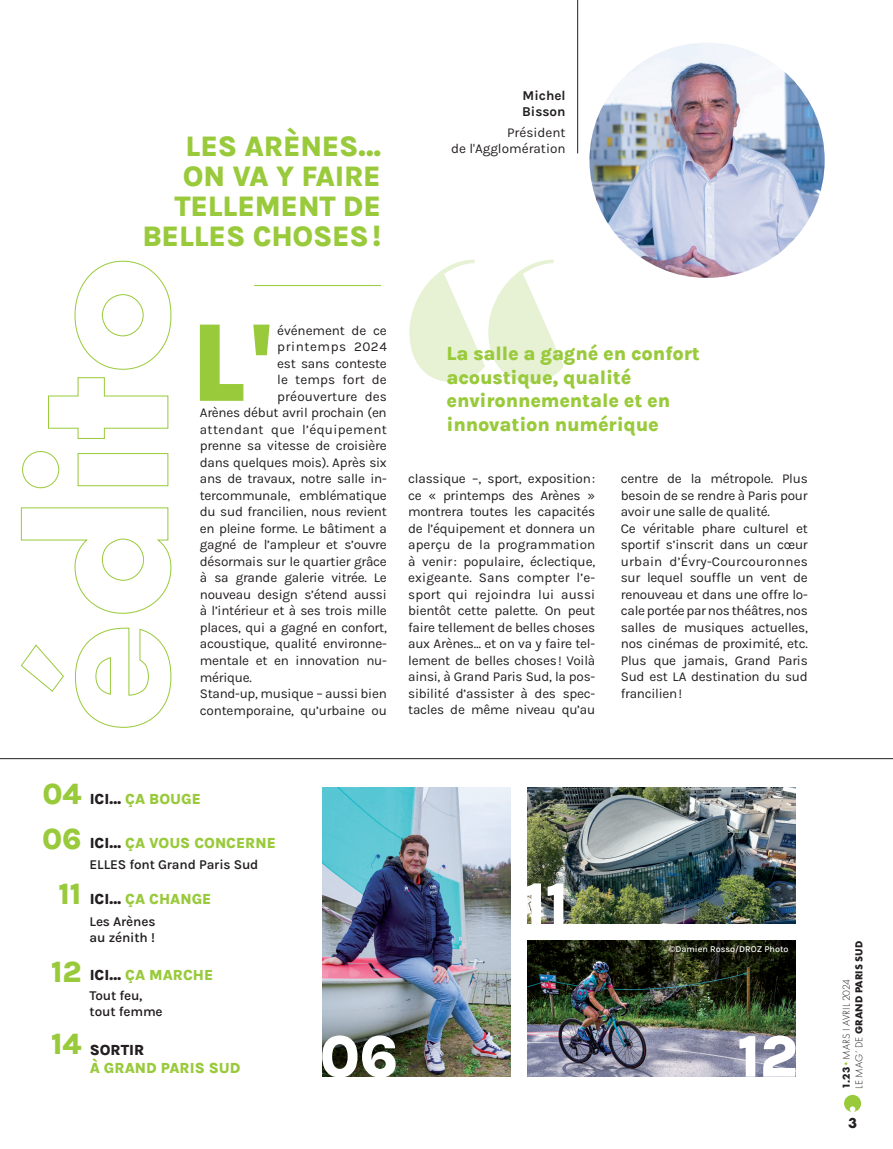
<style>
.page{position:relative;width:893px;height:1149px;background:#fff}
.page>*{position:absolute;margin:0;border:0;box-sizing:border-box;transform-origin:0 0}
.t1{font:700 101.1px "Futura";color:#99ca3b}
.t2{font:800 60px "Karla";color:#fff}
.t3{font:800 30px "Karla";letter-spacing:-.01em;color:#99ca3b}
.t4{font:800 28.95px/30px "Karla";letter-spacing:-.01em;color:#99ca3b;text-align:right}
.t5{font:800 19.5px/23.4px "Karla";letter-spacing:-.01em;color:#99ca3b}
.t6{font:800 15px "Karla";color:#99ca3b}
.t7{font:800 15px "Karla";color:#231f20}
.t8{font:700 15px "Futura PT";color:#231f20}
.t9{font:13.5px/16.5px "Karla";letter-spacing:-.02em;color:#231f20;text-align:justify}
.t10{font:600 13.5px/16.2px "Karla";letter-spacing:-.01em;color:#231f20}
.t11{font:13.5px "Karla";letter-spacing:.01em;color:#231f20}
.t12{font:13.5px/16.2px "Karla";color:#231f20;text-align:right}
.t13{font:13.5px "Karla";letter-spacing:.025em;color:#231f20}
.t14{font:13.5px "Karla";letter-spacing:.04em;color:#231f20}
.t15{font:700 13.5px/16.2px "Karla";color:#231f20}
.t16{font:300 10.5px/12.6px "Futura PT";letter-spacing:.005em;color:#231f20}
.t17{font:500 9px "Karla";color:#fff}
.s1{font-size:30px}
.s2{color:#231f20}
.s3{font-weight:700}
.s4{font-weight:700;color:#99ca3b}
</style>
<div class="page">
<svg style="left:0;top:758px;width:893px;height:319px"></svg>
<svg style="left:20px;top:260px;width:152px;height:467px"></svg>
<img style="left:589px;top:43px;width:236px;height:235px;border-radius:118px">
<svg style="left:409px;top:259px;width:155px;height:123px"></svg>
<img style="left:527px;top:940px;width:268px;height:136px">
<img style="left:527px;top:787px;width:268px;height:136px">
<hr style="left:254px;top:285px;width:127px;height:1px;background:#99ca3b">
<hr style="left:577px;top:0;width:1px;height:153px;background:#231f20">
<img style="left:323px;top:787px;width:187px;height:289px">
<svg style="left:844px;top:1094px;width:17px;height:17px"></svg>
<h3 class="t4" style="left:142px;top:131px;width:240px">LES ARÈNES…<br>ON VA Y FAIRE<br>TELLEMENT DE<br>BELLES CHOSES!</h3>
<p class="t15" style="left:522px;top:87px;width:45px">Michel<br>Bisson</p>
<p class="t12" style="left:451px;top:124px;width:116px">Président<br>de l'Agglomération</p>
<h1 class="t1" style="left:192px;top:289px;width:84px">L'</h1>
<p class="t9" style="left:277px;top:321px;width:111px">événement de ce</p>
<p class="t14" style="left:277px;top:338px;width:111px">printemps 2024</p>
<p class="t9" style="left:277px;top:354px;width:111px">est sans conteste</p>
<p class="t11" style="left:277px;top:371px;width:111px">le temps fort de</p>
<p class="t11" style="left:277px;top:387px;width:111px">préouverture des</p>
<p class="t9" style="left:200px;top:404px;width:188px">Arènes début avril prochain (en</p>
<p class="t13" style="left:200px;top:420px;width:189px">attendant que l’équipement</p>
<p class="t9" style="left:200px;top:437px;width:188px">prenne sa vitesse de croisière</p>
<p class="t9" style="left:200px;top:453px;width:188px">dans quelques mois). Après six</p>
<p class="t9" style="left:200px;top:470px;width:188px">ans de travaux, notre salle in-</p>
<p class="t9" style="left:200px;top:486px;width:188px">tercommunale, emblématique</p>
<p class="t9" style="left:200px;top:503px;width:188px">du sud francilien, nous revient</p>
<p class="t9" style="left:200px;top:519px;width:188px">en pleine forme. Le bâtiment a</p>
<p class="t9" style="left:200px;top:536px;width:188px">gagné de l’ampleur et s’ouvre</p>
<p class="t9" style="left:200px;top:552px;width:188px">désormais sur le quartier grâce</p>
<p class="t9" style="left:200px;top:569px;width:188px">à sa grande galerie vitrée. Le</p>
<p class="t9" style="left:200px;top:585px;width:188px">nouveau design s’étend aussi</p>
<p class="t9" style="left:200px;top:602px;width:188px">à l’intérieur et à ses trois mille</p>
<p class="t9" style="left:200px;top:618px;width:188px">places, qui a gagné en confort,</p>
<p class="t9" style="left:200px;top:635px;width:188px">acoustique, qualité environne-</p>
<p class="t9" style="left:200px;top:651px;width:188px">mentale et en innovation nu-</p>
<p class="t9" style="left:200px;top:668px;width:53px">mérique.</p>
<p class="t9" style="left:200px;top:684px;width:188px">Stand-up, musique – aussi bien</p>
<p class="t9" style="left:200px;top:701px;width:188px">contemporaine, qu’urbaine ou</p>
<h3 class="t5" style="left:447px;top:341px;width:255px">La salle a gagné en confort acoustique, qualité environnementale et en innovation numérique</h3>
<p class="t9" style="left:408px;top:470px;width:189px">classique –, sport, exposition: ce « printemps des Arènes » montrera toutes les capacités de l’équipement et donnera un aperçu de la programmation à venir: populaire, éclectique, exigeante. Sans compter l’e&shy;sport qui rejoindra lui aussi bientôt cette palette. On peut faire tellement de belles choses aux Arènes… et on va y faire tel&shy;lement de belles choses! Voilà ainsi, à Grand Paris Sud, la pos&shy;sibilité d’assister à des spec&shy;tacles de même niveau qu’au</p>
<p class="t9" style="left:621px;top:470px;width:189px;text-align:left">centre de la métropole. Plus besoin de se rendre à Paris pour avoir une salle de qualité.<br>Ce véritable phare culturel et sportif s’inscrit dans un cœur urbain d’Évry-Courcouronnes sur lequel souffle un vent de renouveau et dans une offre lo&shy;cale portée par nos théâtres, nos salles de musiques actuelles, nos cinémas de proximité, etc.<br>Plus que jamais, Grand Paris<br>Sud est LA destination du sud francilien!</p>
<p class="t6" style="left:43px;top:789px;width:160px"><span class="s1">04</span> <span class="s2">ICI…</span> ÇA BOUGE</p>
<h3 class="t3" style="left:42px;top:819px;width:41px">06</h3>
<p class="t10" style="left:90px;top:855px;width:170px">ELLES font Grand Paris Sud</p>
<p class="t6" style="left:90px;top:833px;width:188px"><span class="s2">ICI…</span> ÇA VOUS CONCERNE</p>
<h3 class="t3" style="left:58px;top:874px;width:25px">11</h3>
<h3 class="t3" style="left:51px;top:952px;width:32px">12</h3>
<h3 class="t3" style="left:51px;top:1024px;width:32px">14</h3>
<p class="t6" style="left:90px;top:889px;width:123px"><span class="s2">ICI…</span> ÇA CHANGE</p>
<p class="t10" style="left:90px;top:912px;width:67px">Les Arènes au zénith !</p>
<p class="t6" style="left:90px;top:965px;width:125px"><span class="s2">ICI…</span> ÇA MARCHE</p>
<p class="t10" style="left:90px;top:986px;width:75px">Tout feu, tout femme</p>
<p class="t7" style="left:90px;top:1039px;width:56px">SORTIR</p>
<p class="t6" style="left:90px;top:1057px;width:152px">À GRAND PARIS SUD</p>
<h2 class="t2" style="left:320px;top:1017px;width:80px">06</h2>
<h2 class="t2" style="left:523px;top:865px;width:47px">11</h2>
<p class="t17" style="left:669px;top:943px;width:121px">©Damien Rosso/DROZ Photo</p>
<h2 class="t2" style="left:737px;top:1017px;width:62px">12</h2>
<p class="t16" style="left:840px;top:1088px;width:149px;rotate:-90deg"><span class="s3">1.23</span> <span class="s4">·</span> MARS I AVRIL 2024<br>LE MAG’ DE <span class="s3">GRAND PARIS SUD</span></p>
<p class="t8" style="left:848px;top:1112px;width:10px">3</p>
</div>
